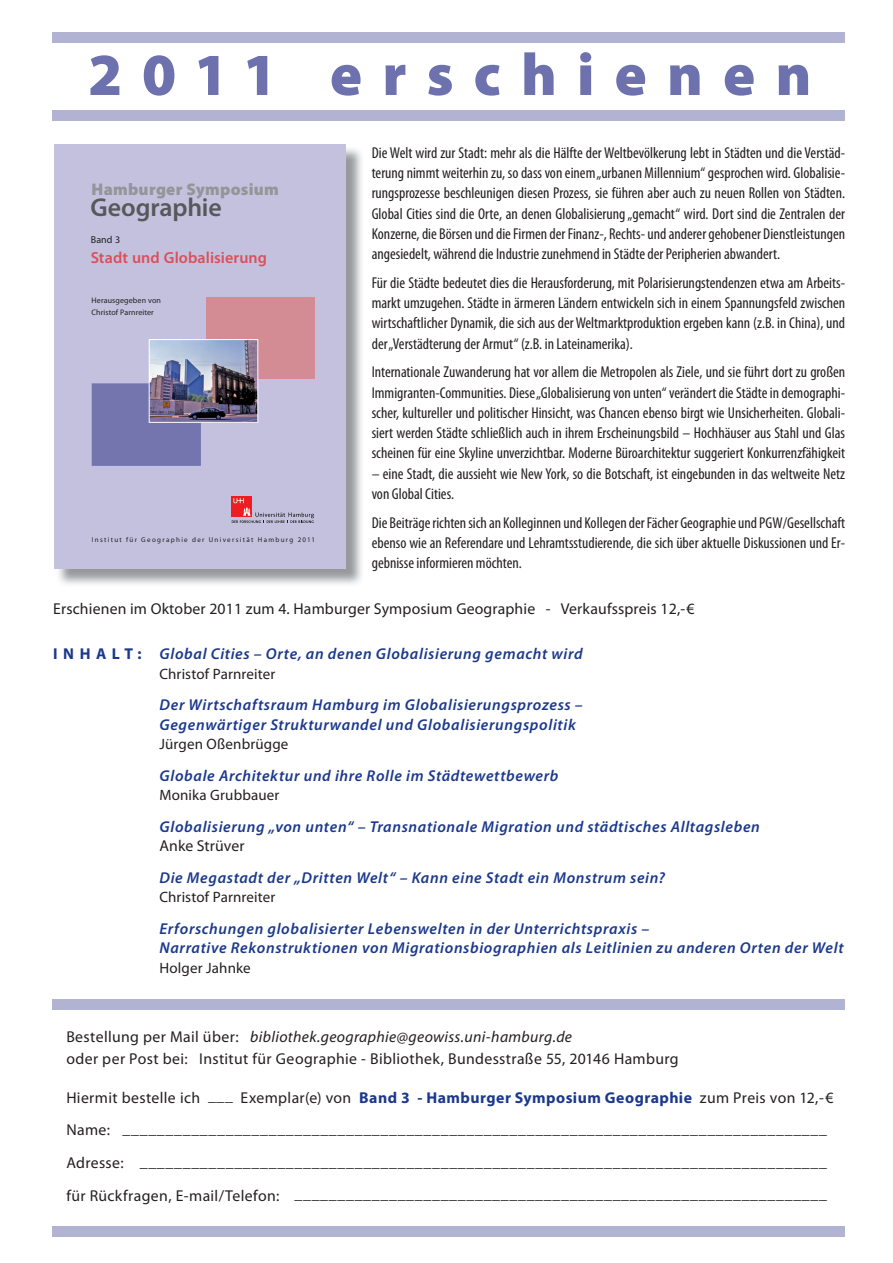
<style>
.page{position:relative;width:893px;height:1263px;background:#fff}
.page>*{position:absolute;margin:0;border:0;box-sizing:border-box;transform-origin:0 0}
.t1{font:900 60px "Myriad Pro";letter-spacing:.33em;color:#6d71ad}
.t2{font:600 25.8px "Myriad Pro";letter-spacing:-.005em;color:#57585a}
.t3{font:900 16.8px "Myriad Pro";letter-spacing:.015em;color:#939598}
.t4{font:600 16.05px "Myriad Pro";letter-spacing:.005em;color:#db4f5b}
.t5{font:condensed 15.75px/20.2px "Myriad Pro";color:#231f20;text-align:justify}
.t6{font:15.75px/22.2px "Myriad Pro";letter-spacing:.02em;color:#231f20}
.t7{font:italic 600 15.75px/19.5px "Myriad Pro";letter-spacing:.04em;color:#1b388c}
.t8{font:700 15.75px "Myriad Pro";letter-spacing:.35em;color:#1b388c}
.t9{font:15px "Myriad Pro";letter-spacing:.01em;color:#231f20}
.t10{font:10.05px "Myriad Pro";color:#231f20}
.t11{font:7.95px/12.5px "Myriad Pro";letter-spacing:.01em;color:#231f20}
.t12{font:7.05px "Myriad Pro";letter-spacing:.185em;color:#231f20}
.s1{font-style:italic}
.s2{font-weight:700;color:#1b388c}
</style>
<div class="page">
<img style="left:56px;top:146px;width:306px;height:438px">
<div style="left:54px;top:144px;width:291px;height:424px;background:#c3c1de"></div>
<div style="left:207px;top:297px;width:108px;height:82px;background:#d38b94"></div>
<img style="left:92px;top:339px;width:166px;height:127px">
<div style="left:232px;top:497px;width:20px;height:20px;background:#ee1d23"></div>
<svg style="left:232px;top:498px;width:82px;height:25px"></svg>
<svg style="left:348px;top:564px;width:7px;height:8px"></svg>
<div style="left:53px;top:33px;width:792px;height:10px;background:#b2b2d3"></div>
<div style="left:53px;top:111px;width:792px;height:10px;background:#b2b2d3"></div>
<div style="left:53px;top:1226px;width:792px;height:11px;background:#b2b2d3"></div>
<div style="left:53px;top:999px;width:792px;height:11px;background:#b2b2d3"></div>
<h1 class="t1" style="left:88px;top:35px;width:725px">2011 erschienen</h1>
<p class="t3" style="left:92px;top:178px;width:189px">Hamburger Symposium</p>
<h2 class="t2" style="left:91px;top:191px;width:133px">Geographie</h2>
<p class="t10" style="left:91px;top:233px;width:31px">Band 3</p>
<p class="t4" style="left:91px;top:247px;width:178px">Stadt und Globalisierung</p>
<p class="t11" style="left:92px;top:294px;width:71px">Herausgegeben von<br>Christof Parnreiter</p>
<p class="t12" style="left:92px;top:536px;width:225px">Institut für Geographie der Universität Hamburg 2011</p>
<p class="t5" style="left:372px;top:142px;width:475px">Die Welt wird zur Stadt: mehr als die Hälfte der Weltbevölkerung lebt in Städten und die Verstäd&shy;terung nimmt weiterhin zu, so dass von einem „urbanen Millennium“ gesprochen wird. Globalisie&shy;rungsprozesse beschleunigen diesen Prozess, sie führen aber auch zu neuen Rollen von Städten.<br>Global Cities sind die Orte, an denen Globalisierung „gemacht“ wird. Dort sind die Zentralen der Konzerne, die Börsen und die Firmen der Finanz-, Rechts- und anderer gehobener Dienstleistungen angesiedelt, während die Industrie zunehmend in Städte der Peripherien abwandert.</p>
<p class="t5" style="left:372px;top:272px;width:475px">Für die Städte bedeutet dies die Herausforderung, mit Polarisierungstendenzen etwa am Arbeits&shy;markt umzugehen. Städte in ärmeren Ländern entwickeln sich in einem Spannungsfeld zwischen wirtschaftlicher Dynamik, die sich aus der Weltmarktproduktion ergeben kann (z.B. in China), und der „Verstädterung der Armut“ (z.B. in Lateinamerika).</p>
<p class="t5" style="left:372px;top:362px;width:475px">Internationale Zuwanderung hat vor allem die Metropolen als Ziele, und sie führt dort zu großen Immigranten-Communities. Diese „Globalisierung von unten“ verändert die Städte in demographi&shy;scher, kultureller und politischer Hinsicht, was Chancen ebenso birgt wie Unsicherheiten. Globali&shy;siert werden Städte schließlich auch in ihrem Erscheinungsbild – Hochhäuser aus Stahl und Glas scheinen für eine Skyline unverzichtbar. Moderne Büroarchitektur suggeriert Konkurrenzfähigkeit</p>
<p class="t5" style="left:372px;top:463px;width:475px">– eine Stadt, die aussieht wie New York, so die Botschaft, ist eingebunden in das weltweite Netz von Global Cities.</p>
<p class="t5" style="left:372px;top:512px;width:475px">Die Beiträge richten sich an Kolleginnen und Kollegen der Fächer Geographie und PGW/Gesellschaft ebenso wie an Referendare und Lehramtsstudierende, die sich über aktuelle Diskussionen und Er&shy;gebnisse informieren möchten.</p>
<p class="t6" style="left:53px;top:598px;width:643px">Erschienen im Oktober 2011 zum 4. Hamburger Symposium Geographie - Verkaufsspreis 12,-€</p>
<p class="t8" style="left:53px;top:644px;width:90px">INHALT:</p>
<p class="t7" style="left:159px;top:644px;width:425px">Global Cities – Orte, an denen Globalisierung gemacht wird</p>
<p class="t9" style="left:159px;top:664px;width:118px">Christof Parnreiter</p>
<p class="t7" style="left:159px;top:695px;width:425px">Der Wirtschaftsraum Hamburg im Globalisierungsprozess –<br>Gegenwärtiger Strukturwandel und Globalisierungspolitik</p>
<p class="t9" style="left:159px;top:735px;width:131px">Jürgen Oßenbrügge</p>
<p class="t7" style="left:159px;top:765px;width:401px">Globale Architektur und ihre Rolle im Städtewettbewerb</p>
<p class="t9" style="left:159px;top:786px;width:122px">Monika Grubbauer</p>
<p class="t7" style="left:159px;top:816px;width:602px">Globalisierung „von unten“ – Transnationale Migration und städtisches Alltagsleben</p>
<p class="t6" style="left:159px;top:835px;width:87px">Anke Strüver</p>
<p class="t7" style="left:159px;top:867px;width:507px">Die Megastadt der „Dritten Welt“ – Kann eine Stadt ein Monstrum sein?</p>
<p class="t9" style="left:159px;top:888px;width:118px">Christof Parnreiter</p>
<p class="t7" style="left:159px;top:918px;width:686px">Erforschungen globalisierter Lebenswelten in der Unterrichtspraxis –<br>Narrative Rekonstruktionen von Migrationsbiographien als Leitlinien zu anderen Orten der Welt</p>
<p class="t9" style="left:159px;top:958px;width:93px">Holger Jahnke</p>
<p class="t6" style="left:66px;top:1025px;width:614px">Bestellung per Mail über: <span class="s1">bibliothek.geographie@geowiss.uni-hamburg.de<br></span>oder per Post bei: Institut für Geographie - Bibliothek, Bundesstraße 55, 20146 Hamburg</p>
<p class="t6" style="left:66px;top:1081px;width:769px;line-height:31.2px">Hiermit bestelle ich ___ Exemplar(e) von <span class="s2">Band 3 - Hamburger Symposium Geographie</span> zum Preis von 12,-€<br>Name: __________________________________________________________________________________</p>
<p class="t6" style="left:66px;top:1145px;width:762px;line-height:32.7px">Adresse: ________________________________________________________________________________ für Rückfragen, E-mail/Telefon: ______________________________________________________________</p>
</div>
